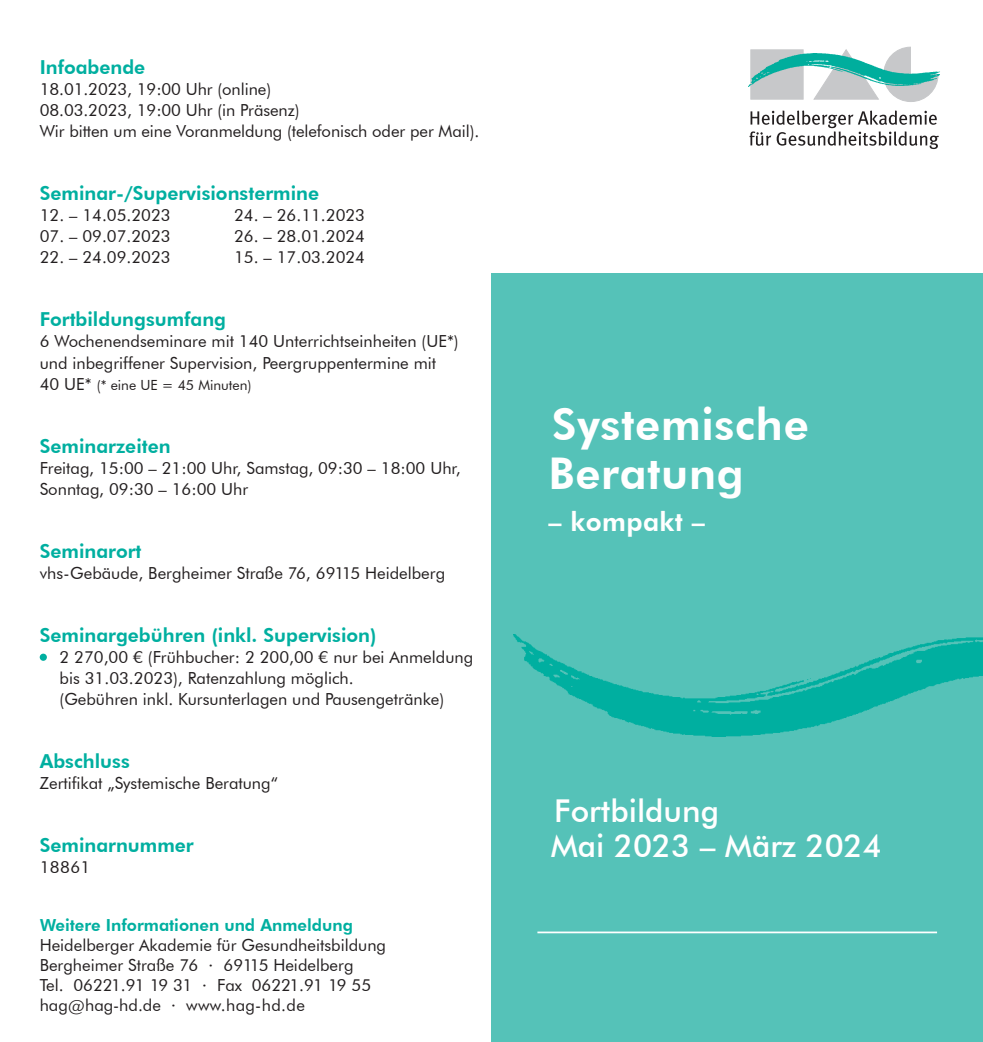
<style>
.page{position:relative;width:983px;height:1042px;background:#fff}
.page>*{position:absolute;margin:0;border:0;box-sizing:border-box;transform-origin:0 0}
.t1{font:800 43.75px/49px "Futura BT";letter-spacing:.015em;color:#fff}
.t2{font:500 31.5px/35px "Futura BT";color:#fff}
.t3{font:800 26.25px "Futura BT";letter-spacing:.015em;color:#fff}
.t4{font:800 19.25px "Futura BT";color:#00afa0}
.t5{font:16.62px/21px "Futura BT";color:#231f20}
.t6{font:800 16.62px "Futura BT";color:#00afa0}
.t7{font:14px "Futura BT";color:#231f20}
.s1{font-size:16.62px}
.s2{font-size:18.38px}
</style>
<div class="page">
<div style="left:491px;top:274px;width:491px;height:768px;background:#55c2b8"></div>
<div style="left:750px;top:50px;width:53px;height:49px;background:#c7c8ca"></div>
<svg style="left:813px;top:47px;width:123px;height:55px"></svg>
<img style="left:748px;top:53px;width:192px;height:33px">
<svg style="left:749px;top:110px;width:189px;height:39px"></svg>
<div style="left:40px;top:653px;width:7px;height:8px;background:#00afa0;border-radius:50%"></div>
<img style="left:513px;top:635px;width:469px;height:101px">
<hr style="left:537px;top:931px;width:399px;height:2px;background:#fff">
<p class="t4" style="left:40px;top:56px;width:107px">Infoabende</p>
<p class="t5" style="left:40px;top:79px;width:441px">18.01.2023, 19:00 Uhr (online)<br>08.03.2023, 19:00 Uhr (in Präsenz)<br>Wir bitten um eine Voranmeldung (telefonisch oder per Mail).</p>
<p class="t4" style="left:40px;top:182px;width:281px">Seminar-/Supervisionstermine</p>
<p class="t5" style="left:40px;top:205px;width:132px">12. – 14.05.2023</p>
<p class="t5" style="left:234px;top:205px;width:132px">24. – 26.11.2023</p>
<p class="t5" style="left:40px;top:226px;width:132px">07. – 09.07.2023</p>
<p class="t5" style="left:234px;top:226px;width:132px">26. – 28.01.2024</p>
<p class="t5" style="left:40px;top:247px;width:132px">22. – 24.09.2023</p>
<p class="t5" style="left:234px;top:247px;width:132px">15. – 17.03.2024</p>
<p class="t4" style="left:40px;top:308px;width:188px">Fortbildungsumfang</p>
<p class="t5" style="left:40px;top:331px;width:420px">6 Wochenendseminare mit 140 Unterrichtseinheiten (UE*) und inbegriffener Supervision, Peergruppentermine mit</p>
<p class="t7" style="left:40px;top:376px;width:213px"><span class="s1">40 UE*</span> (* eine UE = 45 Minuten)</p>
<p class="t4" style="left:40px;top:434px;width:132px">Seminarzeiten</p>
<p class="t5" style="left:40px;top:457px;width:422px">Freitag, 15:00 – 21:00 Uhr, Samstag, 09:30 – 18:00 Uhr,<br>Sonntag, 09:30 – 16:00 Uhr</p>
<p class="t4" style="left:40px;top:539px;width:103px">Seminarort</p>
<p class="t5" style="left:40px;top:562px;width:407px">vhs-Gebäude, Bergheimer Straße 76, 69115 Heidelberg</p>
<p class="t4" style="left:40px;top:623px;width:338px">Seminargebühren (inkl. Supervision)</p>
<p class="t5" style="left:60px;top:646px;width:415px">2 270,00 € (Frühbucher: 2 200,00 € nur bei Anmeldung bis 31.03.2023), Ratenzahlung möglich.<br>(Gebühren inkl. Kursunterlagen und Pausengetränke)</p>
<p class="t4" style="left:40px;top:749px;width:92px">Abschluss</p>
<p class="t5" style="left:40px;top:772px;width:240px">Zertifikat „Systemische Beratung“</p>
<p class="t4" style="left:40px;top:833px;width:155px">Seminarnummer</p>
<p class="t5" style="left:40px;top:856px;width:52px">18861</p>
<p class="t6" style="left:40px;top:914px;width:315px">Weitere Informationen und Anmeldung</p>
<p class="t5" style="left:40px;top:934px;width:348px;line-height:20.1px">Heidelberger Akademie für Gesundheitsbildung Bergheimer Straße 76 <span class="s2">·</span> 69115 Heidelberg<br>Tel. 06221.91 19 31 <span class="s2">·</span> Fax 06221.91 19 55 hag@hag-hd.de <span class="s2">·</span> www.hag-hd.de</p>
<h1 class="t1" style="left:548px;top:399px;width:261px">Systemische<br>Beratung</h1>
<h3 class="t3" style="left:548px;top:505px;width:158px">– kompakt –</h3>
<h2 class="t2" style="left:550px;top:793px;width:333px">Fortbildung<br>Mai 2023 – März 2024</h2>
</div>
